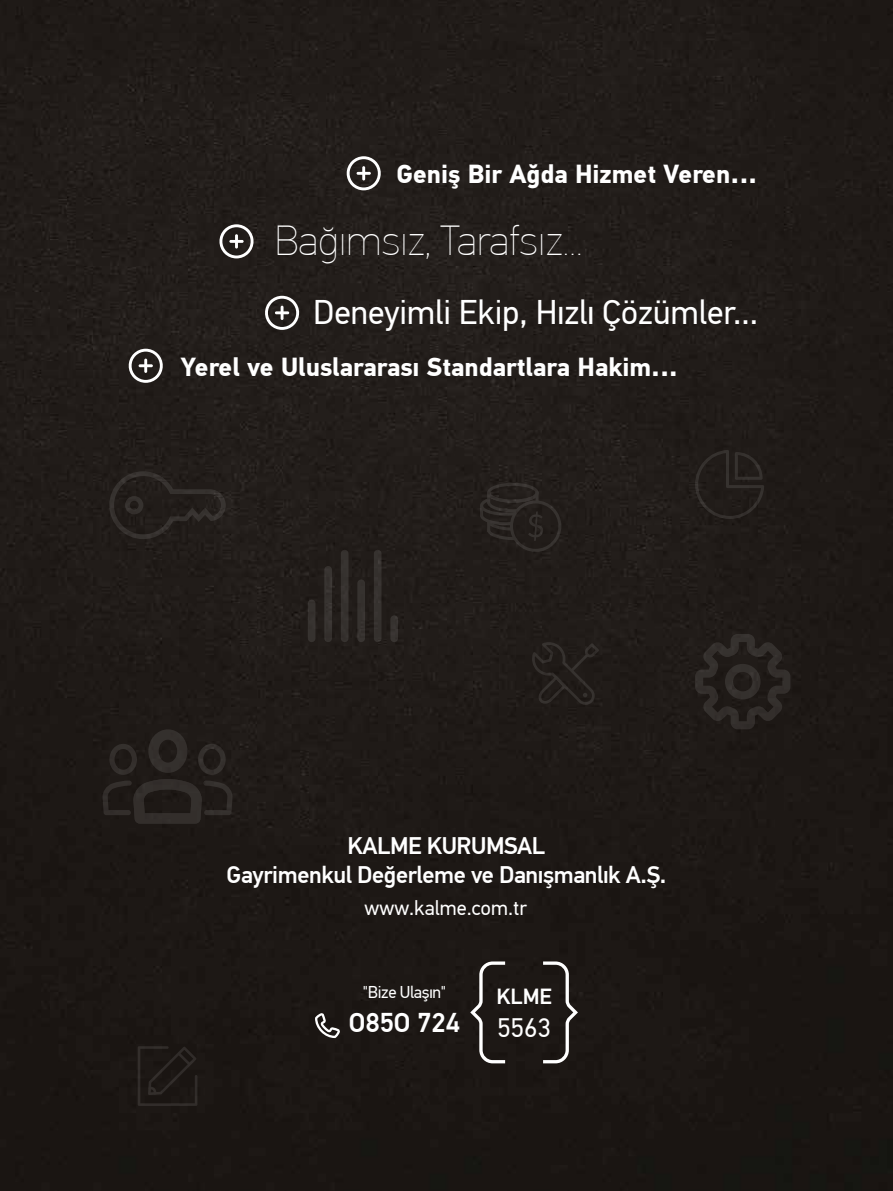
<style>
.page{position:relative;width:893px;height:1191px;background:#1f1a17}
.page>*{position:absolute;margin:0;border:0;box-sizing:border-box;transform-origin:0 0}
.t1{font:100 42px "PF Din Text Pro";color:#fff}
.t2{font:34.2px "PF Din Text Pro";color:#fff}
.t3{font:500 27.15px "PF Din Text Pro";color:#fff}
.t4{font:26.7px "PF Din Text Pro";color:#fff}
.t5{font:700 26.1px "PF Din Text Pro";color:#fff}
.t6{font:500 24px/28.8px "PF Din Text Pro";letter-spacing:-.02em;color:#fff;text-align:center}
.t7{font:500 21.9px "PF Din Text Pro";color:#fff}
.t8{font:20.7px "PF Din Text Pro";color:#fff}
.t9{font:17.1px "PF Din Text Pro";letter-spacing:-.02em;color:#fff}
</style>
<div class="page">
<svg style="left:480px;top:483px;width:81px;height:69px"></svg>
<svg style="left:138px;top:1046px;width:59px;height:60px"></svg>
<svg style="left:102px;top:729px;width:131px;height:94px"></svg>
<div style="left:308px;top:599px;width:7px;height:43px;background:#36322f;border-radius:4px"></div>
<div style="left:324px;top:566px;width:8px;height:76px;background:#36322f;border-radius:4px"></div>
<div style="left:341px;top:550px;width:7px;height:92px;background:#36322f;border-radius:4px"></div>
<div style="left:357px;top:579px;width:8px;height:63px;background:#36322f;border-radius:4px"></div>
<div style="left:390px;top:615px;width:8px;height:27px;background:#373330;border-radius:4px"></div>
<div style="left:374px;top:550px;width:8px;height:92px;background:#36322f;border-radius:4px"></div>
<svg style="left:695px;top:634px;width:95px;height:95px"></svg>
<svg style="left:109px;top:471px;width:117px;height:68px"></svg>
<svg style="left:531px;top:642px;width:68px;height:63px"></svg>
<svg style="left:695px;top:450px;width:69px;height:69px"></svg>
<svg style="left:345px;top:156px;width:37px;height:34px"></svg>
<svg style="left:218px;top:224px;width:37px;height:34px"></svg>
<svg style="left:263px;top:296px;width:38px;height:34px"></svg>
<svg style="left:127px;top:349px;width:37px;height:34px"></svg>
<svg style="left:315px;top:1013px;width:25px;height:25px"></svg>
<svg style="left:470px;top:961px;width:35px;height:102px"></svg>
<svg style="left:543px;top:961px;width:35px;height:102px"></svg>
<p class="t5" style="left:396px;top:158px;width:362px">Geniş Bir Ağda Hizmet Veren…</p>
<h1 class="t1" style="left:274px;top:217px;width:309px">Bağımsız, Tarafsız…</h1>
<h2 class="t2" style="left:313px;top:292px;width:446px">Deneyimli Ekip, Hızlı Çözümler...</h2>
<p class="t5" style="left:181px;top:351px;width:499px">Yerel ve Uluslararası Standartlara Hakim…</p>
<p class="t6" style="left:227px;top:831px;width:441px">KALME KURUMSAL<br>Gayrimenkul Değerleme ve Danışmanlık A.Ş.</p>
<p class="t8" style="left:365px;top:896px;width:164px">www.kalme.com.tr</p>
<p class="t9" style="left:363px;top:982px;width:85px">"Bize Ulaşın"</p>
<p class="t7" style="left:496px;top:983px;width:57px">KLME</p>
<p class="t4" style="left:497px;top:1012px;width:55px">5563</p>
<p class="t3" style="left:349px;top:1006px;width:113px">O85O 724</p>
</div>
